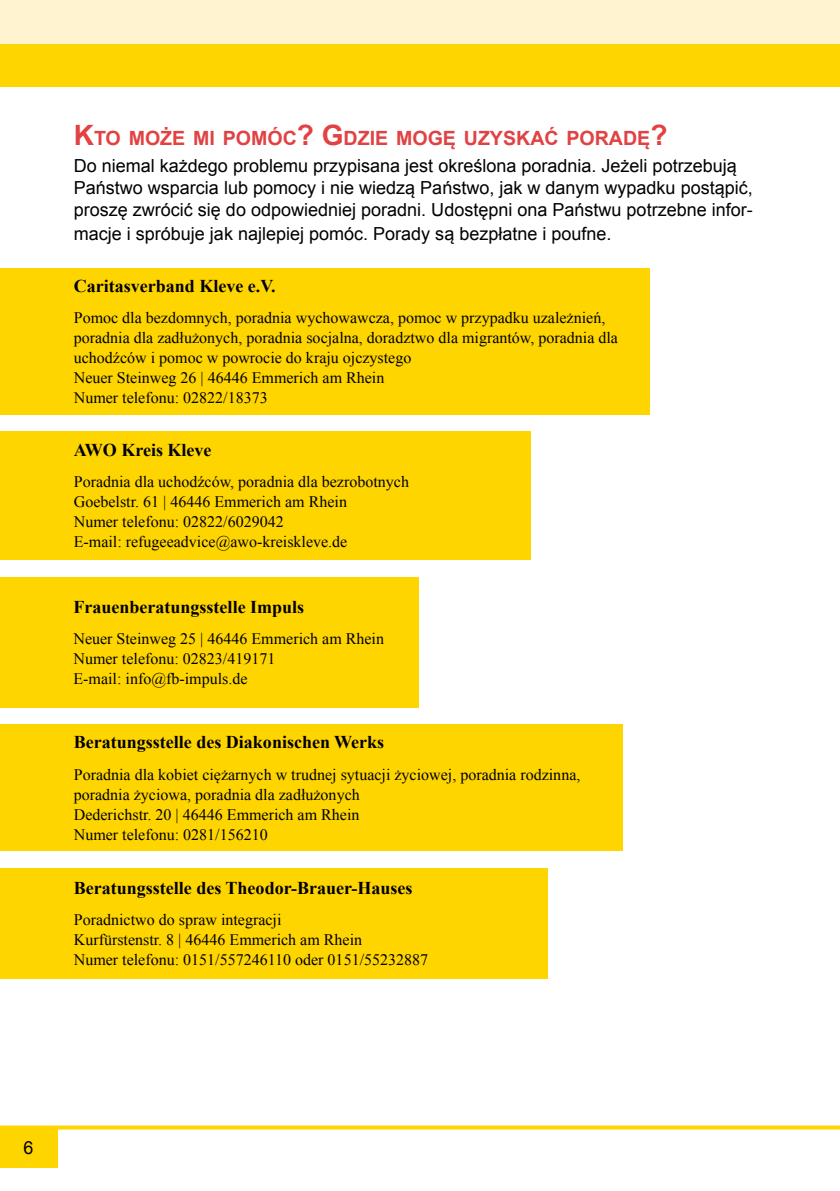
<style>
.page{position:relative;width:840px;height:1191px;background:#fff}
.page>*{position:absolute;margin:0;border:0;box-sizing:border-box;transform-origin:0 0}
.t1{font:700 19.6px "Arial";color:#e14243}
.t2{font:18px/21.6px "Arial";color:#000}
.t3{font:700 18px "Times New Roman";color:#000}
.t4{font:16px/20px "Times New Roman";color:#000}
.s1{font-size:28px}
</style>
<div class="page">
<div style="left:0;top:43px;width:839px;height:43px;background:#ffd500"></div>
<div style="left:0;top:0;width:839px;height:44px;background:#fff4cf"></div>
<div style="left:0;top:1128px;width:58px;height:40px;background:#ffd500"></div>
<svg style="left:0;top:1125px;width:839px;height:4px;background:#ffda22"></svg>
<div style="left:0;top:268px;width:649px;height:146px;background:#ffd500"></div>
<div style="left:0;top:431px;width:530px;height:129px;background:#ffd500"></div>
<div style="left:0;top:577px;width:418px;height:130px;background:#ffd500"></div>
<div style="left:0;top:725px;width:622px;height:126px;background:#ffd500"></div>
<div style="left:0;top:868px;width:547px;height:110px;background:#ffd500"></div>
<p class="t1" style="left:74px;top:125px;width:595px"><span class="s1">K</span>TO MOŻE MI POMÓC<span class="s1">? G</span> DZIE MOGĘ UZYSKAĆ PORADĘ<span class="s1">?</span></p>
<p class="t2" style="left:74px;top:155px;width:680px">Do niemal każdego problemu przypisana jest określona poradnia. Jeżeli potrzebują<br>Państwo wsparcia lub pomocy i nie wiedzą Państwo, jak w danym wypadku postąpić, proszę zwrócić się do odpowiedniej poradni. Udostępni ona Państwu potrzebne infor-</p>
<p class="t2" style="left:74px;top:223px;width:539px">macje i spróbuje jak najlepiej pomóc. Porady są bezpłatne i poufne.</p>
<p class="t3" style="left:74px;top:273px;width:203px">Caritasverband Kleve e.V.</p>
<p class="t4" style="left:74px;top:307px;width:545px">Pomoc dla bezdomnych, poradnia wychowawcza, pomoc w przypadku uzależnień, poradnia dla zadłużonych, poradnia socjalna, doradztwo dla migrantów, poradnia dla uchodźców i pomoc w powrocie do kraju ojczystego<br>Neuer Steinweg 26 | 46446 Emmerich am Rhein<br>Numer telefonu: 02822/18373</p>
<p class="t3" style="left:74px;top:437px;width:139px">AWO Kreis Kleve</p>
<p class="t4" style="left:74px;top:472px;width:336px">Poradnia dla uchodźców, poradnia dla bezrobotnych Goebelstr. 61 | 46446 Emmerich am Rhein<br>Numer telefonu: 02822/6029042<br>E-mail: refugeeadvice@awo-kreiskleve.de</p>
<p class="t3" style="left:73px;top:594px;width:232px">Frauenberatungsstelle Impuls</p>
<p class="t4" style="left:73px;top:628px;width:312px">Neuer Steinweg 25 | 46446 Emmerich am Rhein<br>Numer telefonu: 02823/419171<br>E-mail: info@fb-impuls.de</p>
<p class="t3" style="left:74px;top:730px;width:312px">Beratungsstelle des Diakonischen Werks</p>
<p class="t4" style="left:74px;top:764px;width:508px">Poradnia dla kobiet ciężarnych w trudnej sytuacji życiowej, poradnia rodzinna, poradnia życiowa, poradnia dla zadłużonych<br>Dederichstr. 20 | 46446 Emmerich am Rhein<br>Numer telefonu: 0281/156210</p>
<p class="t3" style="left:74px;top:875px;width:340px">Beratungsstelle des Theodor-Brauer-Hauses</p>
<p class="t4" style="left:74px;top:909px;width:356px">Poradnictwo do spraw integracji<br>Kurfürstenstr. 8 | 46446 Emmerich am Rhein<br>Numer telefonu: 0151/557246110 oder 0151/55232887</p>
<p class="t2" style="left:23px;top:1137px;width:12px">6</p>
</div>
